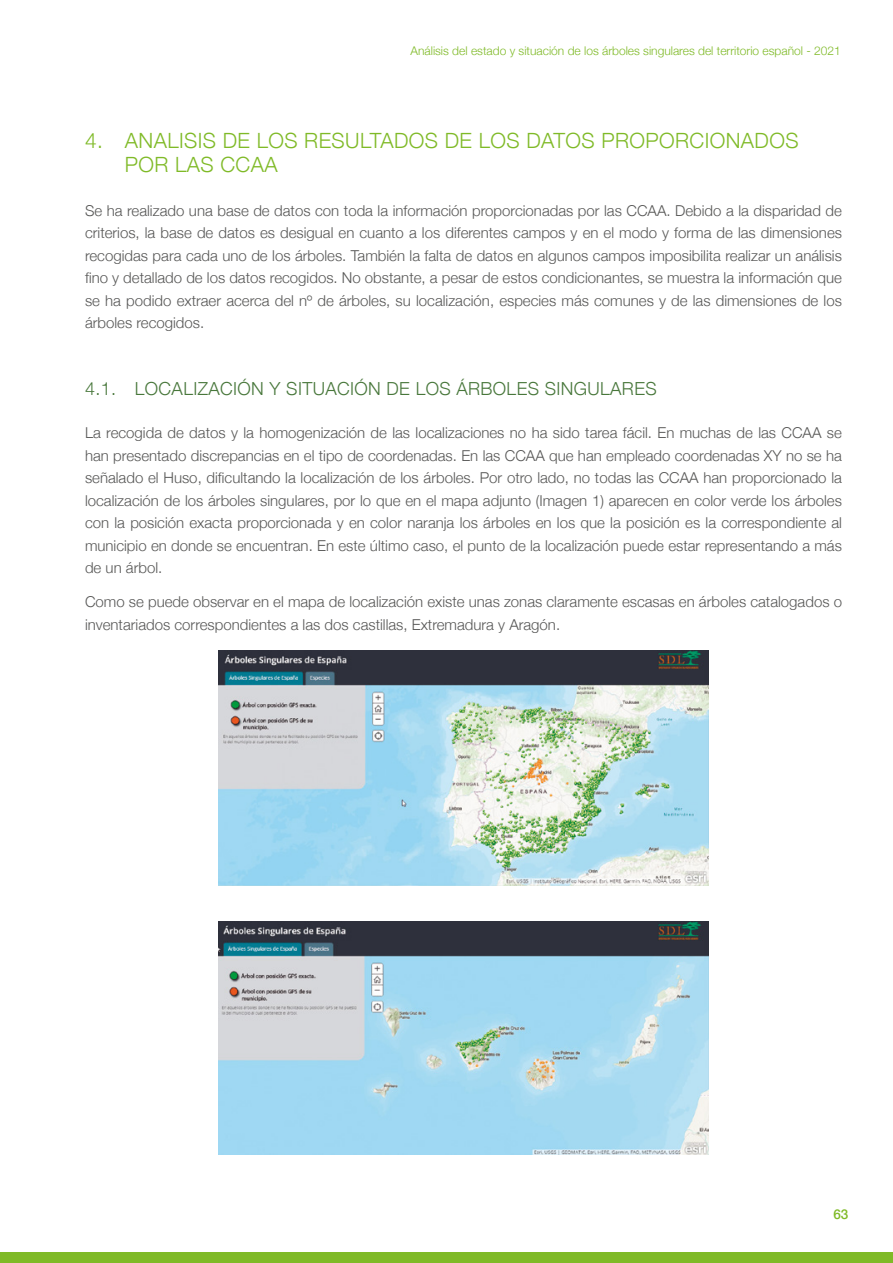
<style>
.page{position:relative;width:893px;height:1263px;background:#fff}
.page>*{position:absolute;margin:0;border:0;box-sizing:border-box;transform-origin:0 0}
.t1{font:300 21px/24px "Helvetica Neue";letter-spacing:.02em;color:#7fba27}
.t2{font:300 18px "Helvetica Neue";letter-spacing:.02em;color:#48773b}
.t3{font:300 15px/22.5px "Helvetica Neue";color:#575756;text-align:justify}
.t4{font:500 13.5px "Helvetica Neue";color:#7fba27}
.t5{font:300 12px "Helvetica Neue";color:#7fba27}
</style>
<div class="page">
<div style="left:0;top:1252px;width:893px;height:11px;background:#7fba27"></div>
<img style="left:218px;top:921px;width:490px;height:234px">
<img style="left:218px;top:651px;width:490px;height:235px">
<p class="t5" style="left:411px;top:41px;width:432px">Análisis del estado y situación de los árboles singulares del territorio español - 2021</p>
<h1 class="t1" style="left:125px;top:127px;width:675px;text-indent:-40px">4. ANALISIS DE LOS RESULTADOS DE LOS DATOS PROPORCIONADOS<br>POR LAS CCAA</h1>
<p class="t3" style="left:85px;top:198px;width:758px">Se ha realizado una base de datos con toda la información proporcionadas por las CCAA. Debido a la disparidad de criterios, la base de datos es desigual en cuanto a los diferentes campos y en el modo y forma de las dimensiones recogidas para cada uno de los árboles. También la falta de datos en algunos campos imposibilita realizar un análisis fino y detallado de los datos recogidos. No obstante, a pesar de estos condicionantes, se muestra la información que se ha podido extraer acerca del nº de árboles, su localización, especies más comunes y de las dimensiones de los árboles recogidos.</p>
<p class="t2" style="left:85px;top:374px;width:573px">4.1. LOCALIZACIÓN Y SITUACIÓN DE LOS ÁRBOLES SINGULARES</p>
<p class="t3" style="left:85px;top:421px;width:758px">La recogida de datos y la homogenización de las localizaciones no ha sido tarea fácil. En muchas de las CCAA se han presentado discrepancias en el tipo de coordenadas. En las CCAA que han empleado coordenadas XY no se ha señalado el Huso, dificultando la localización de los árboles. Por otro lado, no todas las CCAA han proporcionado la localización de los árboles singulares, por lo que en el mapa adjunto (Imagen 1) aparecen en color verde los árboles con la posición exacta proporcionada y en color naranja los árboles en los que la posición es la correspondiente al municipio en donde se encuentran. En este último caso, el punto de la localización puede estar representando a más de un árbol.</p>
<p class="t3" style="left:85px;top:589px;width:758px">Como se puede observar en el mapa de localización existe unas zonas claramente escasas en árboles catalogados o inventariados correspondientes a las dos castillas, Extremadura y Aragón.</p>
<p class="t4" style="left:833px;top:1203px;width:17px">63</p>
</div>
